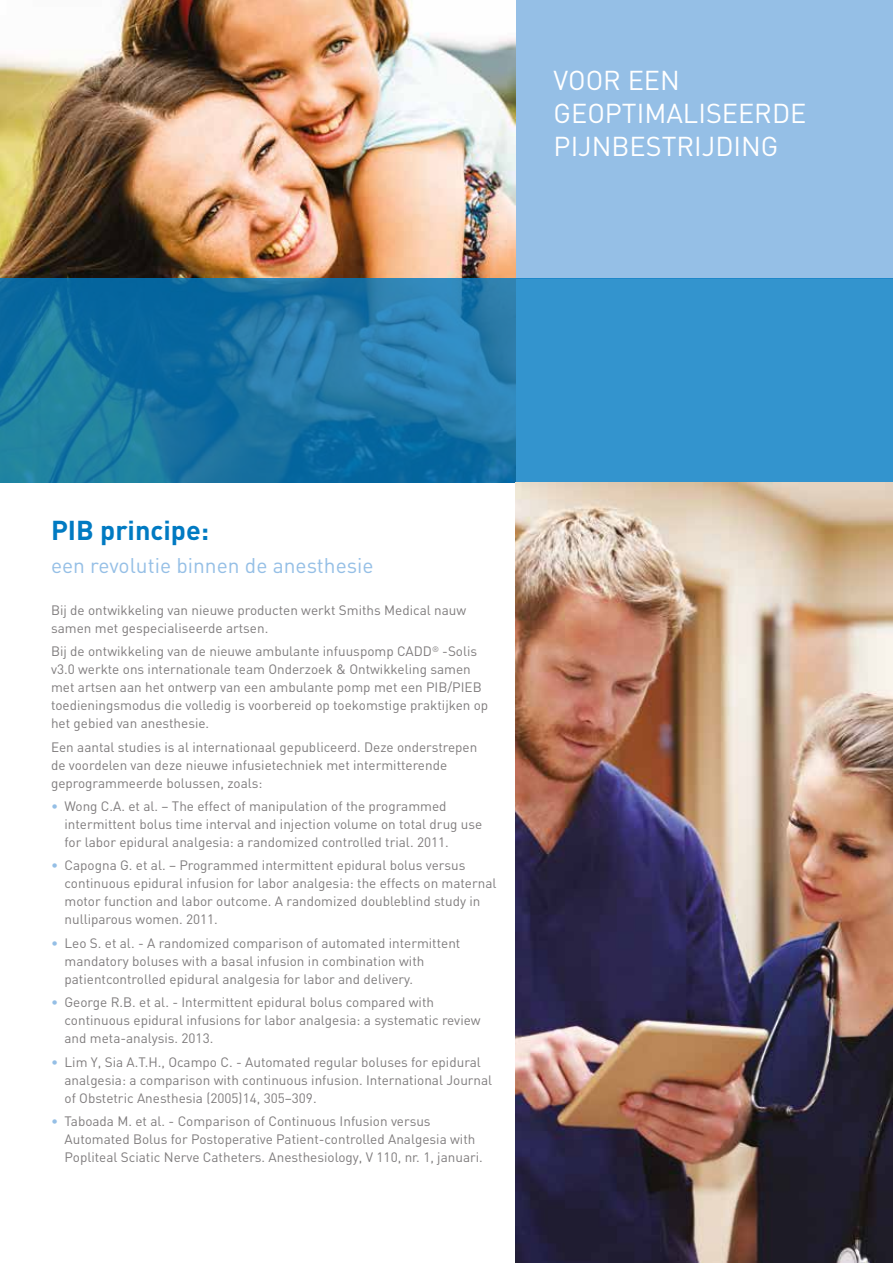
<style>
.page{position:relative;width:893px;height:1263px;background:#fff}
.page>*{position:absolute;margin:0;border:0;box-sizing:border-box;transform-origin:0 0}
.t1{font:27px/33px "DIN";color:#fff}
.t2{font:700 27px "DIN";color:#007ac2}
.t3{font:21px "DIN";color:#95bfe6}
.t4{font:13.5px/18px "DIN";color:#7f7c7d}
.s1{color:#95bfe6}
</style>
<div class="page">
<div style="left:515px;top:0;width:378px;height:278px;background:#95bfe6"></div>
<img style="left:0;top:0;width:515px;height:278px">
<svg style="left:0;top:278px;width:893px;height:205px;background:#2582b6"></svg>
<img style="left:515px;top:483px;width:378px;height:780px">
<h1 class="t1" style="left:554px;top:63px;width:254px">VOOR EEN<br>GEOPTIMALISEERDE<br>PIJNBESTRIJDING</h1>
<h1 class="t2" style="left:51px;top:513px;width:160px">PIB principe:</h1>
<h2 class="t3" style="left:51px;top:552px;width:324px">een revolutie binnen de anesthesie</h2>
<p class="t4" style="left:51px;top:601px;width:417px">Bij de ontwikkeling van nieuwe producten werkt Smiths Medical nauw samen met gespecialiseerde artsen.</p>
<p class="t4" style="left:51px;top:642px;width:439px">Bij de ontwikkeling van de nieuwe ambulante infuuspomp CADD<sup>®</sup> -Solis v3.0 werkte ons internationale team Onderzoek &amp; Ontwikkeling samen met artsen aan het ontwerp van een ambulante pomp met een PIB/PIEB toedieningsmodus die volledig is voorbereid op toekomstige praktijken op het gebied van anesthesie.</p>
<p class="t4" style="left:51px;top:737px;width:428px">Een aantal studies is al internationaal gepubliceerd. Deze onderstrepen de voordelen van deze nieuwe infusietechniek met intermitterende geprogrammeerde bolussen, zoals:</p>
<p class="t4" style="left:65px;top:797px;width:419px;text-indent:-14px"><span class="s1">•</span> Wong C.A. et al. – The effect of manipulation of the programmed intermittent bolus time interval and injection volume on total drug use for labor epidural analgesia: a randomized controlled trial. 2011.</p>
<p class="t4" style="left:65px;top:856px;width:433px;text-indent:-14px"><span class="s1">•</span> Capogna G. et al. – Programmed intermittent epidural bolus versus continuous epidural infusion for labor analgesia: the effects on maternal motor function and labor outcome. A randomized doubleblind study in nulliparous women. 2011.</p>
<p class="t4" style="left:65px;top:934px;width:397px;text-indent:-14px"><span class="s1">•</span> Leo S. et al. - A randomized comparison of automated intermittent mandatory boluses with a basal infusion in combination with patientcontrolled epidural analgesia for labor and delivery.</p>
<p class="t4" style="left:65px;top:993px;width:418px;text-indent:-14px"><span class="s1">•</span> George R.B. et al. - Intermittent epidural bolus compared with continuous epidural infusions for labor analgesia: a systematic review and meta-analysis. 2013.</p>
<p class="t4" style="left:65px;top:1052px;width:429px;text-indent:-14px"><span class="s1">•</span> Lim Y, Sia A.T.H., Ocampo C. - Automated regular boluses for epidural analgesia: a comparison with continuous infusion. International Journal of Obstetric Anesthesia (2005)14, 305–309.</p>
<p class="t4" style="left:65px;top:1112px;width:420px;text-indent:-14px"><span class="s1">•</span> Taboada M. et al. - Comparison of Continuous Infusion versus<br>Automated Bolus for Postoperative Patient-controlled Analgesia with<br>Popliteal Sciatic Nerve Catheters. Anesthesiology, V 110, nr. 1, januari.</p>
</div>
